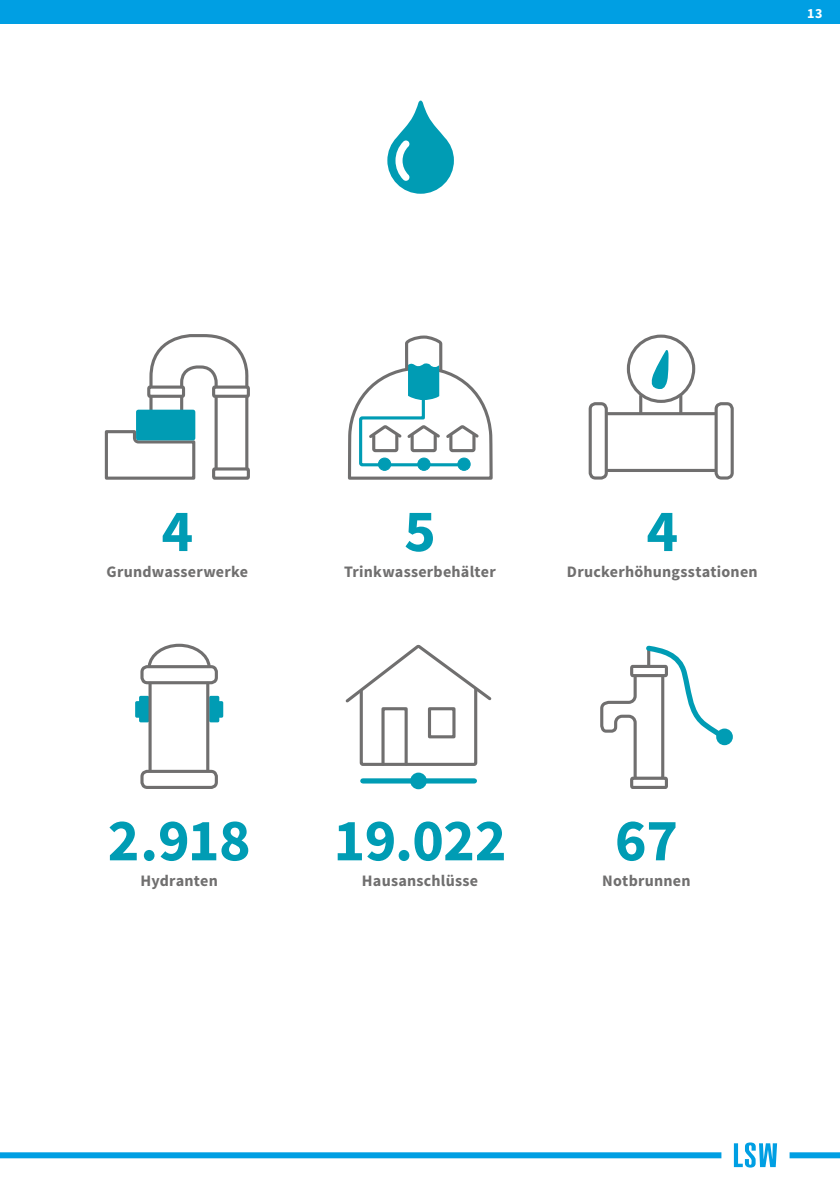
<style>
.page{position:relative;width:840px;height:1191px;background:#fff}
.page>*{position:absolute;margin:0;border:0;box-sizing:border-box;transform-origin:0 0}
.t1{font:700 60px "Source Sans Pro";letter-spacing:-.01em;color:#009cb4}
.t2{font:700 16px "Source Sans Pro";letter-spacing:.015em;color:#706f6f}
.t3{font:700 14px "Source Sans Pro";color:#fff}
</style>
<div class="page">
<div style="left:362px;top:778px;width:112px;height:5px;background:#009cb4"></div>
<div style="left:411px;top:773px;width:14px;height:15px;background:#009cb4;border-radius:50%"></div>
<div style="left:410px;top:772px;width:16px;height:17px;border:2px solid #009cb4;border-radius:50%"></div>
<svg style="left:345px;top:644px;width:147px;height:122px"></svg>
<svg style="left:104px;top:334px;width:146px;height:146px"></svg>
<svg style="left:387px;top:100px;width:66px;height:94px"></svg>
<svg style="left:600px;top:645px;width:133px;height:144px"></svg>
<svg style="left:347px;top:335px;width:146px;height:145px"></svg>
<div style="left:378px;top:458px;width:12px;height:12px;background:#009cb4;border-radius:50%"></div>
<div style="left:378px;top:457px;width:13px;height:14px;border:1px solid #009cb4;border-radius:50%"></div>
<div style="left:417px;top:458px;width:13px;height:12px;background:#009cb4;border-radius:50%"></div>
<div style="left:417px;top:457px;width:13px;height:14px;border:1px solid #009cb4;border-radius:50%"></div>
<div style="left:457px;top:458px;width:13px;height:12px;background:#009cb4;border-radius:50%"></div>
<div style="left:457px;top:457px;width:13px;height:14px;border:1px solid #009cb4;border-radius:50%"></div>
<div style="left:714px;top:402px;width:19px;height:77px;border:3px solid #706f6f;border-radius:5px"></div>
<div style="left:588px;top:402px;width:19px;height:77px;border:3px solid #706f6f;border-radius:5px"></div>
<div style="left:626px;top:334px;width:68px;height:69px;border:3px solid #706f6f;border-radius:50%"></div>
<svg style="left:651px;top:351px;width:18px;height:38px"></svg>
<svg style="left:678px;top:396px;width:4px;height:16px"></svg>
<svg style="left:639px;top:396px;width:3px;height:16px"></svg>
<hr style="left:607px;top:412px;width:107px;height:3px;background:#706f6f">
<hr style="left:607px;top:469px;width:107px;height:3px;background:#706f6f">
<div style="left:136px;top:702px;width:8px;height:15px;background:#009cb4"></div>
<div style="left:135px;top:701px;width:10px;height:16px;border:2px solid #009cb4"></div>
<div style="left:140px;top:696px;width:8px;height:25px;background:#009cb4"></div>
<div style="left:139px;top:696px;width:10px;height:26px;border:2px solid #009cb4"></div>
<div style="left:214px;top:702px;width:8px;height:15px;background:#009cb4"></div>
<div style="left:213px;top:701px;width:10px;height:16px;border:2px solid #009cb4"></div>
<div style="left:210px;top:696px;width:8px;height:25px;background:#009cb4"></div>
<div style="left:209px;top:696px;width:10px;height:26px;border:2px solid #009cb4"></div>
<div style="left:140px;top:770px;width:78px;height:19px;border:3px solid #706f6f;border-radius:5px"></div>
<div style="left:140px;top:665px;width:78px;height:19px;border:3px solid #706f6f;border-radius:5px"></div>
<hr style="left:148px;top:683px;width:3px;height:87px;background:#706f6f">
<hr style="left:206px;top:683px;width:3px;height:87px;background:#706f6f">
<svg style="left:146px;top:643px;width:66px;height:26px"></svg>
<svg style="left:733px;top:1142px;width:43px;height:25px"></svg>
<div style="left:789px;top:1152px;width:50px;height:6px;background:#009fe3"></div>
<div style="left:0;top:1152px;width:721px;height:6px;background:#009fe3"></div>
<div style="left:0;top:0;width:839px;height:24px;background:#009fe3"></div>
<p class="t3" style="left:806px;top:4px;width:17px">13</p>
<h1 class="t1" style="left:161px;top:492px;width:33px">4</h1>
<p class="t2" style="left:106px;top:561px;width:143px">Grundwasserwerke</p>
<h1 class="t1" style="left:404px;top:492px;width:33px">5</h1>
<p class="t2" style="left:344px;top:561px;width:153px">Trinkwasserbehälter</p>
<h1 class="t1" style="left:646px;top:492px;width:33px">4</h1>
<p class="t2" style="left:566px;top:561px;width:192px">Druckerhöhungsstationen</p>
<h1 class="t1" style="left:108px;top:802px;width:144px">2.918</h1>
<p class="t2" style="left:140px;top:870px;width:79px">Hydranten</p>
<h1 class="t1" style="left:333px;top:802px;width:174px">19.022</h1>
<p class="t2" style="left:362px;top:870px;width:117px">Hausanschlüsse</p>
<h1 class="t1" style="left:614px;top:802px;width:65px">67</h1>
<p class="t2" style="left:602px;top:870px;width:90px">Notbrunnen</p>
</div>
